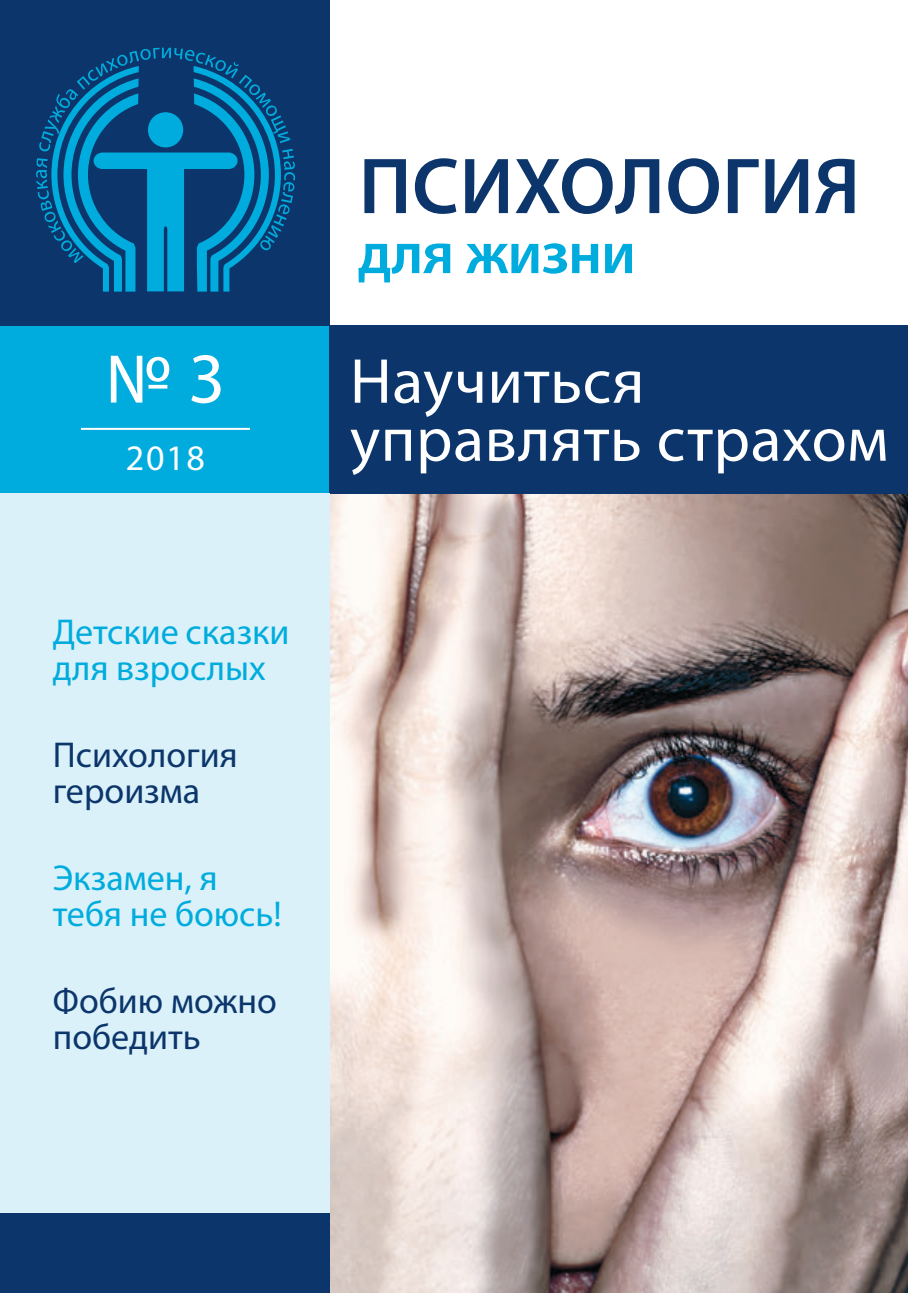
<style>
.page{position:relative;width:908px;height:1293px;background:#fff}
.page>*{position:absolute;margin:0;border:0;box-sizing:border-box;transform-origin:0 0}
.t1{font:600 80px "Myriad Pro";letter-spacing:.005em;color:#0c366b}
.t2{font:72px "Myriad Pro";color:#fff}
.t3{font:64px/58px "Myriad Pro";letter-spacing:.01em;color:#fff}
.t4{font:600 60px "Myriad Pro";letter-spacing:-.015em;color:#00acdd}
.t5{font:36px/36px "Myriad Pro";color:#00acdd}
.t6{font:36px/36px "Myriad Pro";color:#0c366b}
.t7{font:36px "Myriad Pro";color:#fff}
</style>
<div class="page">
<img style="left:329px;top:493px;width:578px;height:800px">
<div style="left:0;top:325px;width:329px;height:168px;background:#00acdd"></div>
<div style="left:329px;top:325px;width:578px;height:168px;background:#0c366b"></div>
<div style="left:0;top:493px;width:329px;height:799px;background:#daf1f9"></div>
<hr style="left:81px;top:428px;width:169px;height:2px;background:#fff">
<div style="left:0;top:1213px;width:329px;height:80px;background:#0c366b"></div>
<div style="left:0;top:0;width:329px;height:325px;background:#0c366b"></div>
<svg style="left:36px;top:48px;width:259px;height:244px"></svg>
<h2 class="t2" style="left:105px;top:335px;width:121px">№ 3</h2>
<p class="t7" style="left:126px;top:437px;width:81px">2018</p>
<p class="t5" style="left:53px;top:614px;width:238px">Детские сказки для взрослых</p>
<p class="t6" style="left:53px;top:737px;width:186px">Психология героизма</p>
<p class="t5" style="left:53px;top:860px;width:230px">Экзамен, я тебя не боюсь!</p>
<p class="t6" style="left:53px;top:983px;width:225px">Фобию можно победить</p>
<h1 class="t1" style="left:358px;top:139px;width:502px">ПСИХОЛОГИЯ</h1>
<h3 class="t4" style="left:358px;top:217px;width:279px">для жизни</h3>
<h3 class="t3" style="left:350px;top:352px;width:539px">Научиться управлять страхом</h3>
</div>
